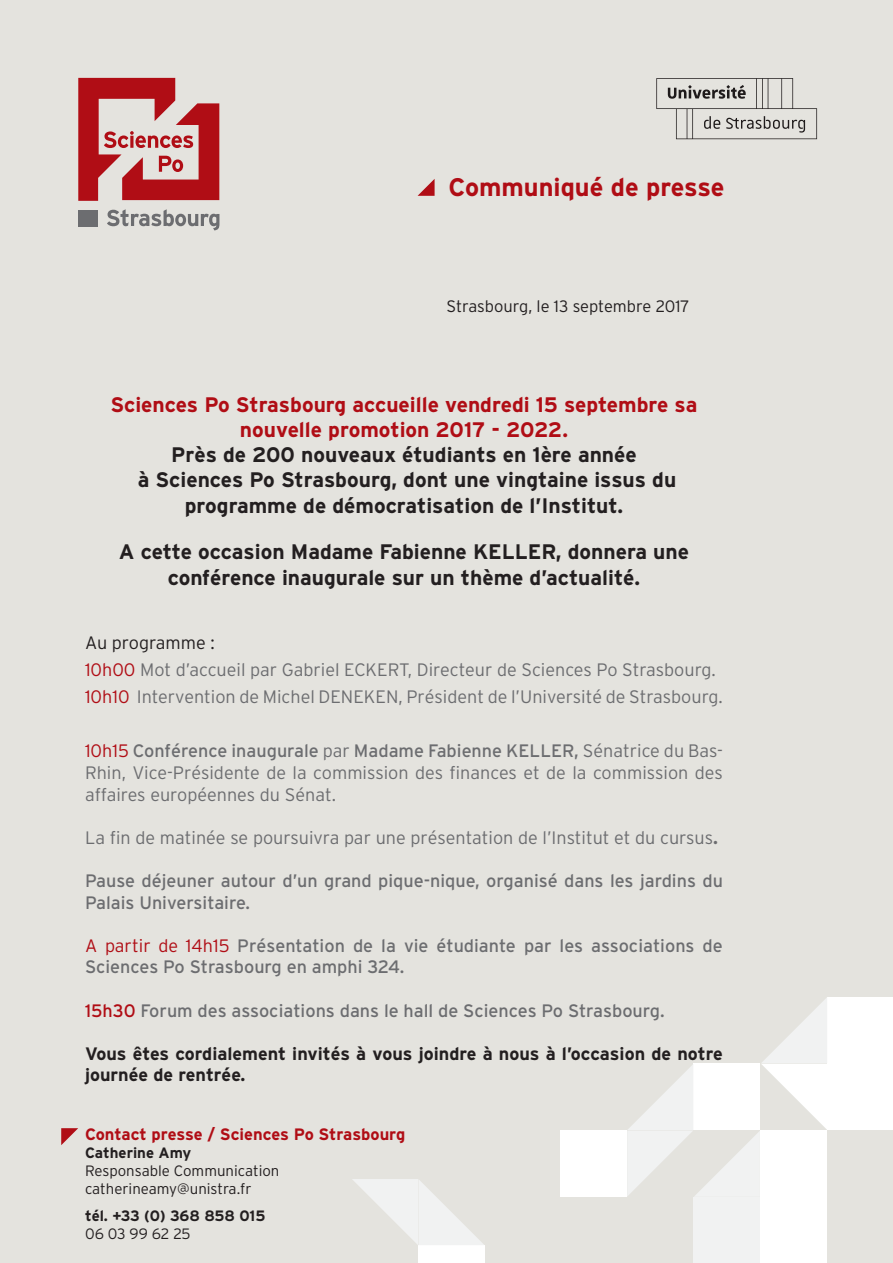
<style>
.page{position:relative;width:893px;height:1263px;background:#e4e3de}
.page>*{position:absolute;margin:0;border:0;box-sizing:border-box;transform-origin:0 0}
.t1{font:700 25.35px "Interstate";color:#b00d15}
.t2{font:700 21px/25.2px "Interstate";color:#231f20;text-align:center}
.t3{font:700 21px/25.2px "Interstate";color:#b00d15;text-align:center}
.t4{font:300 18px/27px "Interstate";color:#6c6d70}
.t5{font:18px/21.6px "Interstate";color:#6c6d70}
.t6{font:700 18px/21.6px "Interstate";color:#231f20}
.t7{font:700 16.5px "Interstate";letter-spacing:-.005em;color:#b00d15}
.t8{font:300 16.5px "Interstate";color:#231f20}
.t9{font:300 15px/18px "Interstate";color:#231f20}
.t10{font:700 15px "Interstate";color:#231f20}
.s1{color:#231f20}
.s2{color:#b00d15}
.s3{font-weight:400}
.s4{font-weight:700}
.s5{font-weight:300;color:#b00d15}
</style>
<div class="page">
<div style="left:561px;top:1130px;width:66px;height:67px;background:#fff"></div>
<div style="left:828px;top:997px;width:65px;height:66px;background:#fff"></div>
<div style="left:828px;top:1064px;width:65px;height:66px;background:#fff"></div>
<div style="left:760px;top:1197px;width:67px;height:66px;background:#fff"></div>
<div style="left:694px;top:1197px;width:66px;height:66px;background:#f1f2f2"></div>
<svg style="left:627px;top:998px;width:200px;height:199px"></svg>
<div style="left:418px;top:1245px;width:67px;height:18px;background:#fff"></div>
<svg style="left:352px;top:1179px;width:132px;height:66px"></svg>
<svg style="left:418px;top:179px;width:17px;height:17px"></svg>
<svg style="left:78px;top:78px;width:141px;height:123px"></svg>
<div style="left:78px;top:210px;width:20px;height:16px;background:#6c6d70"></div>
<svg style="left:107px;top:209px;width:112px;height:21px"></svg>
<svg style="left:656px;top:78px;width:161px;height:61px"></svg>
<svg style="left:61px;top:1128px;width:17px;height:17px"></svg>
<h1 class="t1" style="left:449px;top:171px;width:277px">Communiqué de presse</h1>
<p class="t8" style="left:446px;top:296px;width:245px">Strasbourg, le 13 septembre 2017</p>
<p class="t3" style="left:110px;top:392px;width:589px">Sciences Po Strasbourg accueille vendredi 15 septembre sa nouvelle promotion 2017 - 2022.</p>
<p class="t2" style="left:138px;top:442px;width:540px">Près de 200 nouveaux étudiants en 1ère année<br>à Sciences Po Strasbourg, dont une vingtaine issus du programme de démocratisation de l’Institut.</p>
<p class="t2" style="left:119px;top:539px;width:572px">A cette occasion Madame Fabienne KELLER, donnera une conférence inaugurale sur un thème d’actualité.</p>
<p class="t4" style="left:85px;top:629px;width:639px"><span class="s1">Au programme :<br></span><span class="s2">10h00</span> Mot d’accueil par Gabriel ECKERT, Directeur de Sciences Po Strasbourg.<br><span class="s2">10h10</span> Intervention de Michel DENEKEN, Président de l’Université de Strasbourg.</p>
<p class="t4" style="left:85px;top:740px;width:639px;line-height:21.6px;text-align:justify"><span class="s2">10</span><span class="s2">h</span><span class="s2">15</span> <span class="s3">Conférence inaugurale</span> par <span class="s3">Madame Fabienne KELLER,</span> Sénatrice du Bas-Rhin, Vice-Présidente de la commission des finances et de la commission des affaires européennes du Sénat.</p>
<p class="t4" style="left:85px;top:824px;width:635px">La fin de matinée se poursuivra par une présentation de l’Institut et du cursus<span class="s4">.</span></p>
<p class="t5" style="left:85px;top:870px;width:639px">Pause déjeuner autour d’un grand pique-nique, organisé dans les jardins du<br>Palais Universitaire.</p>
<p class="t5" style="left:85px;top:934px;width:639px"><span class="s5">A partir de 14h15</span> Présentation de la vie étudiante par les associations de<br>Sciences Po Strasbourg en amphi 324.</p>
<p class="t5" style="left:85px;top:999px;width:581px"><span class="s2">15h30</span> Forum des associations dans le hall de Sciences Po Strasbourg.</p>
<p class="t6" style="left:85px;top:1042px;width:639px">Vous êtes cordialement invités à vous joindre à nous à l’occasion de notre journée de rentrée.</p>
<p class="t7" style="left:85px;top:1124px;width:322px">Contact presse / Sciences Po Strasbourg</p>
<p class="t10" style="left:85px;top:1144px;width:108px">Catherine Amy</p>
<p class="t9" style="left:85px;top:1162px;width:196px">Responsable Communication catherineamy@unistra.fr</p>
<p class="t10" style="left:85px;top:1206px;width:182px">tél. +33 (0) 368 858 015</p>
<p class="t9" style="left:85px;top:1224px;width:107px">06 03 99 62 25</p>
</div>
